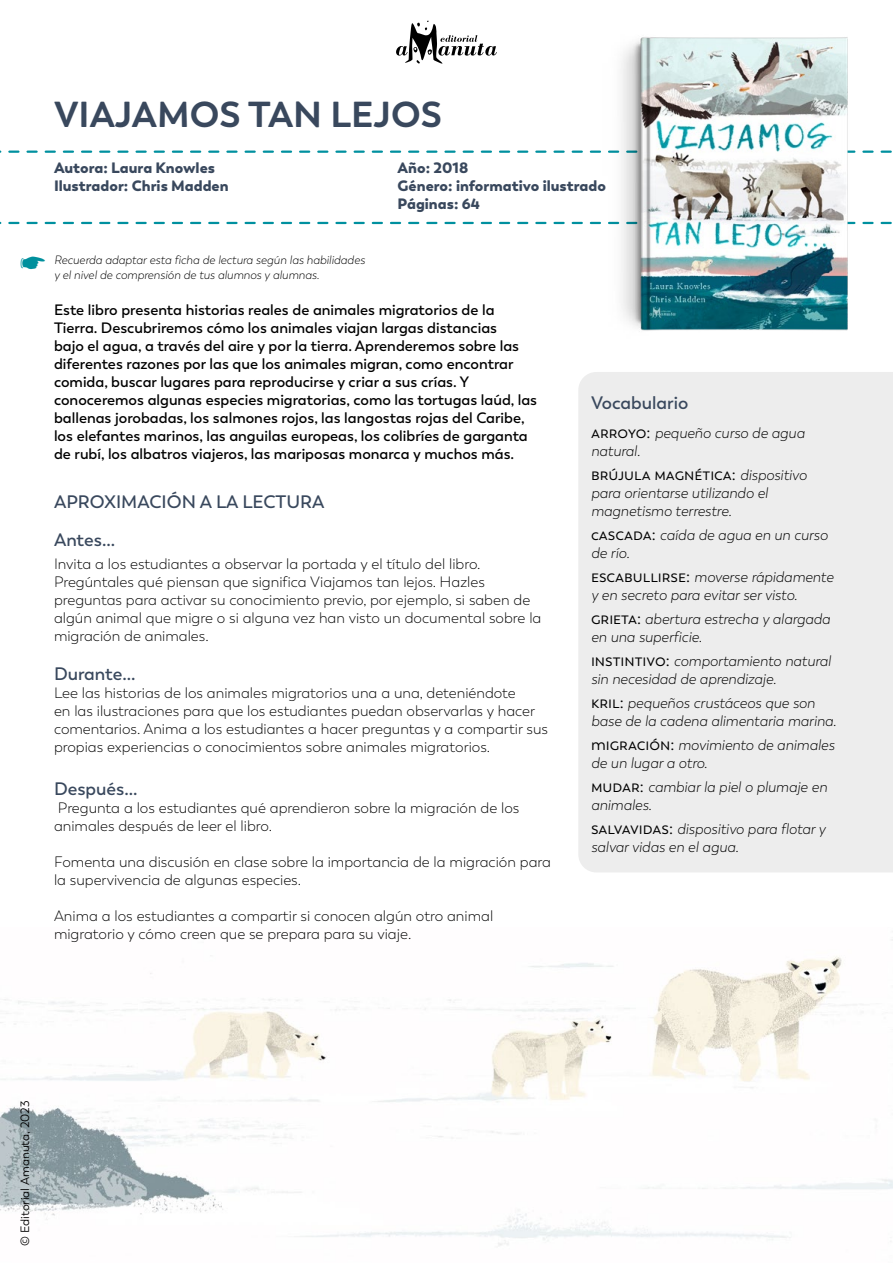
<style>
.page{position:relative;width:893px;height:1263px;background:#fff}
.page>*{position:absolute;margin:0;border:0;box-sizing:border-box;transform-origin:0 0}
.t1{font:700 36px "Boston";color:#39485d}
.t2{font:600 18px/38.5px "Boston";color:#39485d}
.t3{font:16.5px "Boston";color:#000}
.t4{font:300 15px/18px "Boston";color:#000}
.t5{font:600 15px/18px "Boston";color:#000}
.t6{font:italic 300 15px/18px "Boston";color:#000}
.t7{font:900 15px/18px "Boston";color:#39485d}
.t8{font:italic 300 12px/14.4px "Boston";color:#000}
.t9{font:12px "Boston";color:#000}
.s1{font-weight:400;font-style:normal;font-size:16.5px}
.s2{font-weight:300;font-style:italic;font-size:15px}
</style>
<div class="page">
<img style="left:0;top:939px;width:893px;height:307px">
<div style="left:578px;top:372px;width:315px;height:500px;background:#ededed"></div>
<svg style="left:396px;top:21px;width:101px;height:43px"></svg>
<svg style="left:0;top:151px;width:572px;height:2px"></svg>
<svg style="left:0;top:222px;width:572px;height:2px"></svg>
<img style="left:572px;top:37px;width:320px;height:294px">
<h1 class="t1" style="left:54px;top:93px;width:390px">VIAJAMOS TAN LEJOS</h1>
<p class="t7" style="left:54px;top:159px;width:176px">Autora: Laura Knowles<br>Ilustrador: Chris Madden</p>
<p class="t7" style="left:398px;top:159px;width:210px">Año: 2018<br>Género: informativo ilustrado<br>Páginas: 64</p>
<p class="t8" style="left:54px;top:253px;width:312px">Recuerda adaptar esta ficha de lectura según las habilidades y el nivel de comprensión de tus alumnos y alumnas.</p>
<p class="t5" style="left:54px;top:301px;width:485px">Este libro presenta historias reales de animales migratorios de la Tierra. Descubriremos cómo los animales viajan largas distancias<br>bajo el agua, a través del aire y por la tierra. Aprenderemos sobre las diferentes razones por las que los animales migran, como encontrar comida, buscar lugares para reproducirse y criar a sus crías. Y conoceremos algunas especies migratorias, como las tortugas laúd, las ballenas jorobadas, los salmones rojos, las langostas rojas del Caribe, los elefantes marinos, las anguilas europeas, los colibríes de garganta de rubí, los albatros viajeros, las mariposas monarca y muchos más.</p>
<p class="t2" style="left:54px;top:482px;width:272px">APROXIMACIÓN A LA LECTURA<br>Antes...</p>
<p class="t4" style="left:54px;top:555px;width:489px">Invita a los estudiantes a observar la portada y el título del libro.<br>Pregúntales qué piensan que significa Viajamos tan lejos. Hazles preguntas para activar su conocimiento previo, por ejemplo, si saben de algún animal que migre o si alguna vez han visto un documental sobre la migración de animales.</p>
<p class="t2" style="left:54px;top:655px;width:83px">Durante...</p>
<p class="t4" style="left:54px;top:684px;width:496px">Lee las historias de los animales migratorios una a una, deteniéndote<br>en las ilustraciones para que los estudiantes puedan observarlas y hacer comentarios. Anima a los estudiantes a hacer preguntas y a compartir sus propias experiencias o conocimientos sobre animales migratorios.</p>
<p class="t2" style="left:54px;top:770px;width:85px">Después...</p>
<p class="t4" style="left:54px;top:799px;width:467px">Pregunta a los estudiantes qué aprendieron sobre la migración de los animales después de leer el libro.</p>
<p class="t4" style="left:54px;top:853px;width:498px">Fomenta una discusión en clase sobre la importancia de la migración para la supervivencia de algunas especies.</p>
<p class="t4" style="left:54px;top:907px;width:441px">Anima a los estudiantes a compartir si conocen algún otro animal migratorio y cómo creen que se prepara para su viaje.</p>
<p class="t2" style="left:591px;top:384px;width:99px">Vocabulario</p>
<p class="t6" style="left:591px;top:424px;width:215px"><span class="s1">arroyo:</span> pequeño curso de agua natural.</p>
<p class="t3" style="left:591px;top:464px;width:217px">brújula magnética: <span class="s2">dispositivo</span></p>
<p class="t6" style="left:591px;top:484px;width:178px">para orientarse utilizando el magnetismo terrestre.</p>
<p class="t6" style="left:591px;top:526px;width:238px"><span class="s1">cascada:</span> caída de agua en un curso de río.</p>
<p class="t6" style="left:591px;top:568px;width:244px"><span class="s1">escabullirse:</span> moverse rápidamente y en secreto para evitar ser visto.</p>
<p class="t6" style="left:591px;top:610px;width:241px"><span class="s1">grieta:</span> abertura estrecha y alargada en una superficie.</p>
<p class="t6" style="left:591px;top:652px;width:241px"><span class="s1">instintivo:</span> comportamiento natural sin necesidad de aprendizaje.</p>
<p class="t6" style="left:591px;top:694px;width:247px"><span class="s1">kril:</span> pequeños crustáceos que son base de la cadena alimentaria marina.</p>
<p class="t6" style="left:591px;top:736px;width:245px"><span class="s1">migración:</span> movimiento de animales de un lugar a otro.</p>
<p class="t6" style="left:591px;top:778px;width:238px"><span class="s1">mudar:</span> cambiar la piel o plumaje en animales.</p>
<p class="t6" style="left:591px;top:820px;width:236px"><span class="s1">salvavidas:</span> dispositivo para flotar y salvar vidas en el agua.</p>
<p class="t9" style="left:18px;top:1246px;width:147px;rotate:-90deg">© Editorial Amanuta, 2023</p>
</div>
